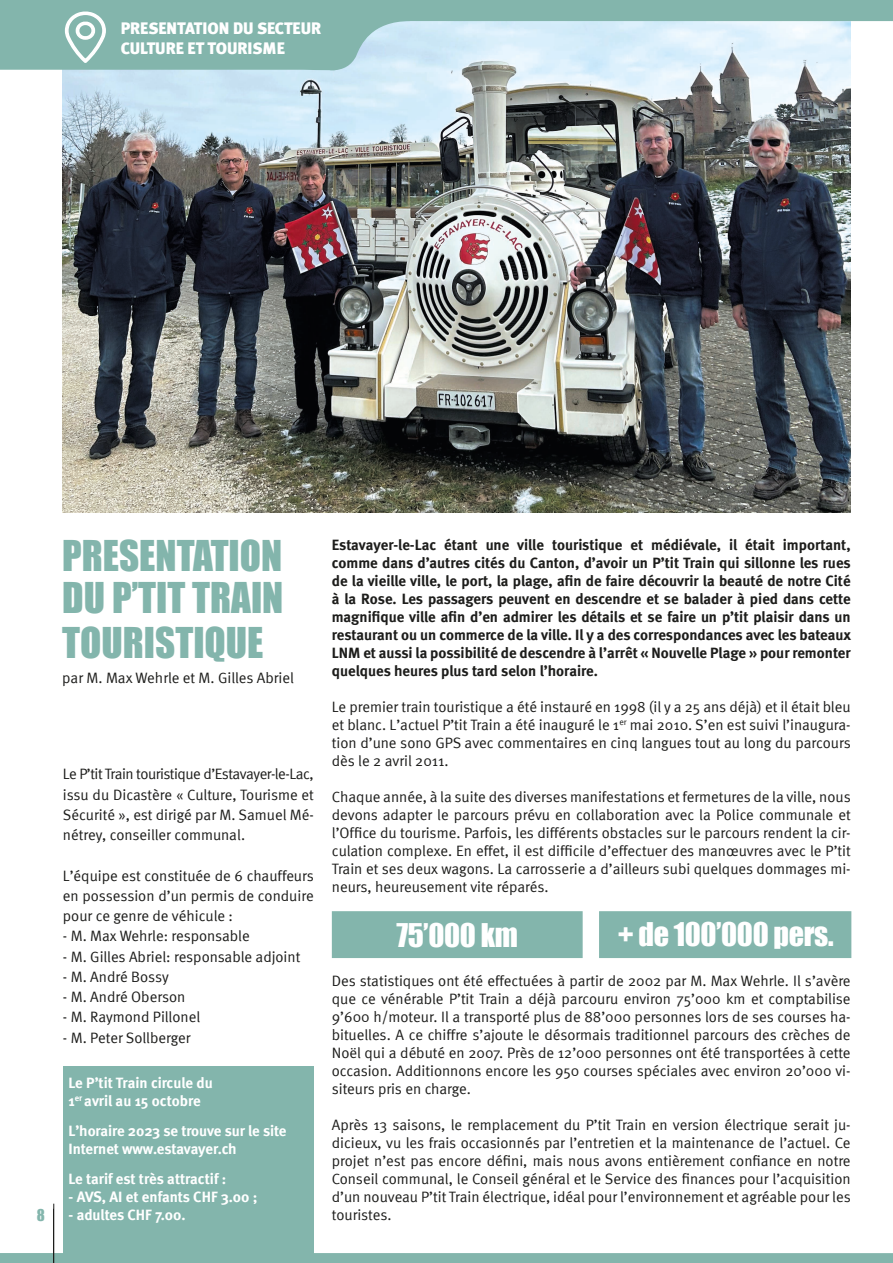
<style>
.page{position:relative;width:893px;height:1263px;background:#fff}
.page>*{position:absolute;margin:0;border:0;box-sizing:border-box;transform-origin:0 0}
.t1{font:39px/43.5px "Impact";color:#83b5ac;text-align:justify}
.t2{font:30px "Impact";letter-spacing:-.01em;color:#fff}
.t3{font:900 16.5px/19.8px "Meta";color:#fff}
.t4{font:15px/18px "Meta Normal";color:#1d1d1b;text-align:justify}
.t5{font:700 15px/18px "Meta";color:#1d1d1b;text-align:justify}
.t6{font:700 15px/18px "Meta";letter-spacing:-.005em;color:#fff}
.t7{font:15px "Impact";color:#83b5ac}
</style>
<div class="page">
<div style="left:63px;top:1067px;width:251px;height:196px;background:#83b5ac"></div>
<img style="left:63px;top:70px;width:788px;height:443px">
<svg style="left:0;top:0;width:893px;height:70px;fill:#83b5ac"></svg>
<svg style="left:296px;top:0;width:114px;height:70px"></svg>
<svg style="left:0;top:1220px;width:893px;height:43px"></svg>
<hr style="left:53px;top:1204px;width:1px;height:59px;background:#1d1d1b">
<div style="left:332px;top:911px;width:251px;height:47px;background:#83b5ac;border:2px solid #83b5ac"></div>
<div style="left:599px;top:911px;width:252px;height:47px;background:#83b5ac;border:2px solid #83b5ac"></div>
<svg style="left:64px;top:10px;width:43px;height:54px"></svg>
<p class="t3" style="left:121px;top:18px;width:202px">PRESENTATION DU SECTEUR<br>CULTURE ET TOURISME</p>
<p class="t7" style="left:37px;top:1203px;width:10px">8</p>
<h1 class="t1" style="left:62px;top:533px;width:223px">PRESENTATION DU P’TIT TRAIN TOURISTIQUE</h1>
<p class="t4" style="left:62px;top:668px;width:233px">par M. Max Wehrle et M. Gilles Abriel</p>
<p class="t4" style="left:63px;top:764px;width:252px;line-height:20.2px">Le P’tit Train touristique d’Estavayer-le-Lac, issu du Dicastère « Culture, Tourisme et Sécurité », est dirigé par M. Samuel Mé&shy;nétrey, conseiller communal.</p>
<p class="t4" style="left:63px;top:865px;width:252px;line-height:20.2px">L’équipe est constituée de 6 chauffeurs en possession d’un permis de conduire pour ce genre de véhicule :</p>
<p class="t4" style="left:63px;top:927px;width:188px">- M. Max Wehrle: responsable</p>
<p class="t4" style="left:63px;top:947px;width:239px">- M. Gilles Abriel: responsable adjoint</p>
<p class="t4" style="left:63px;top:967px;width:108px">- M. André Bossy</p>
<p class="t4" style="left:63px;top:988px;width:124px">- M. André Oberson</p>
<p class="t4" style="left:63px;top:1008px;width:139px">- M. Raymond Pillonel</p>
<p class="t4" style="left:63px;top:1028px;width:129px">- M. Peter Sollberger</p>
<p class="t6" style="left:69px;top:1074px;width:146px">Le P’tit Train circule du<br>1<sup>er</sup> avril au 15 octobre</p>
<p class="t6" style="left:69px;top:1122px;width:219px">L’horaire 2023 se trouve sur le site<br>Internet www.estavayer.ch</p>
<p class="t6" style="left:69px;top:1170px;width:159px">Le tarif est très attractif :</p>
<p class="t6" style="left:69px;top:1188px;width:191px">- AVS, AI et enfants CHF 3.00 ;</p>
<p class="t6" style="left:69px;top:1206px;width:118px">- adultes CHF 7.00.</p>
<p class="t5" style="left:332px;top:535px;width:521px">Estavayer-le-Lac étant une ville touristique et médiévale, il était important, comme dans d’autres cités du Canton, d’avoir un P’tit Train qui sillonne les rues de la vieille ville, le port, la plage, afin de faire découvrir la beauté de notre Cité à la Rose. Les passagers peuvent en descendre et se balader à pied dans cette magnifique ville afin d’en admirer les détails et se faire un p’tit plaisir dans un restaurant ou un commerce de la ville. Il y a des correspondances avec les bateaux LNM et aussi la possibilité de descendre à l’arrêt « Nouvelle Plage » pour remonter quelques heures plus tard selon l’horaire.</p>
<p class="t4" style="left:332px;top:697px;width:520px">Le premier train touristique a été instauré en 1998 (il y a 25 ans déjà) et il était bleu et blanc. L’actuel P’tit Train a été inauguré le 1<sup>er</sup> mai 2010. S’en est suivi l’inaugura&shy;tion d’une sono GPS avec commentaires en cinq langues tout au long du parcours dès le 2 avril 2011.</p>
<p class="t4" style="left:332px;top:787px;width:520px">Chaque année, à la suite des diverses manifestations et fermetures de la ville, nous devons adapter le parcours prévu en collaboration avec la Police communale et l’Office du tourisme. Parfois, les différents obstacles sur le parcours rendent la cir&shy;culation complexe. En effet, il est difficile d’effectuer des manœuvres avec le P’tit Train et ses deux wagons. La carrosserie a d’ailleurs subi quelques dommages mi&shy;neurs, heureusement vite réparés.</p>
<h2 class="t2" style="left:396px;top:911px;width:123px">75’000 km</h2>
<h2 class="t2" style="left:618px;top:911px;width:217px">+ de 100’000 pers.</h2>
<p class="t4" style="left:332px;top:972px;width:520px">Des statistiques ont été effectuées à partir de 2002 par M. Max Wehrle. Il s’avère que ce vénérable P’tit Train a déjà parcouru environ 75’000 km et comptabilise 9’600 h/moteur. Il a transporté plus de 88’000 personnes lors de ses courses ha&shy;bituelles. A ce chiffre s’ajoute le désormais traditionnel parcours des crèches de Noël qui a débuté en 2007. Près de 12’000 personnes ont été transportées à cette occasion. Additionnons encore les 950 courses spéciales avec environ 20’000 vi&shy;siteurs pris en charge.</p>
<p class="t4" style="left:332px;top:1116px;width:520px">Après 13 saisons, le remplacement du P’tit Train en version électrique serait ju&shy;dicieux, vu les frais occasionnés par l’entretien et la maintenance de l’actuel. Ce projet n’est pas encore défini, mais nous avons entièrement confiance en notre Conseil communal, le Conseil général et le Service des finances pour l’acquisition d’un nouveau P’tit Train électrique, idéal pour l’environnement et agréable pour les touristes.</p>
</div>
